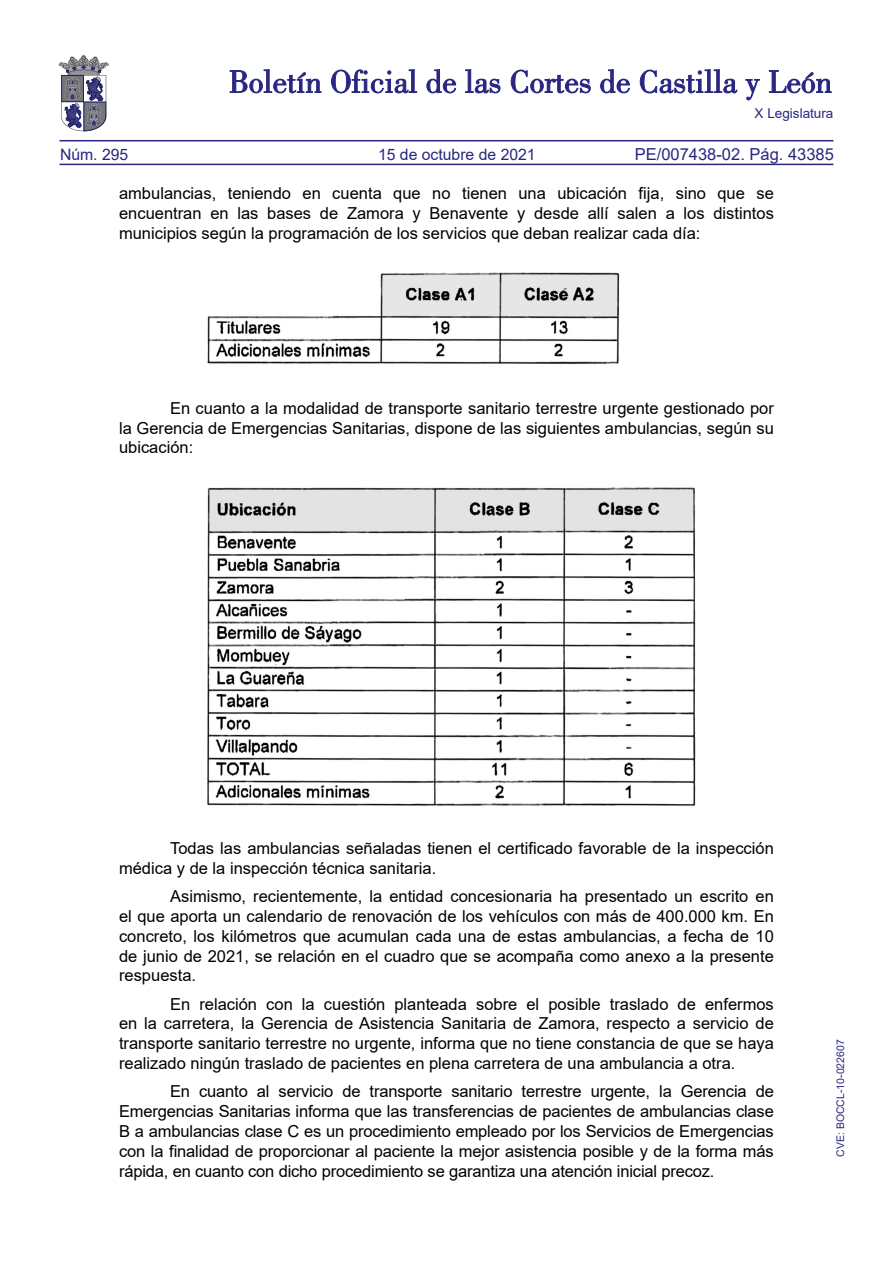
<style>
.page{position:relative;width:893px;height:1263px;background:#fff}
.page>*{position:absolute;margin:0;border:0;box-sizing:border-box;transform-origin:0 0}
.TEXTO_NORMAL{font:16.5px/19.8px "Arial";color:#000;text-align:justify}
.t1{font:16.5px "Arial";color:#292780}
.t2{font:15.75px "Arial";color:#292780}
.t3{font:13.5px "Arial";color:#292780}
.t4{font:10.5px "Arial";color:#292780}
</style>
<div class="page">
<hr style="left:60px;top:164px;width:773px;height:1px;background:#292780">
<hr style="left:60px;top:140px;width:773px;height:1px;background:#292780">
<svg style="left:230px;top:69px;width:91px;height:24px"></svg>
<svg style="left:331px;top:69px;width:86px;height:24px"></svg>
<svg style="left:426px;top:69px;width:30px;height:24px"></svg>
<svg style="left:465px;top:69px;width:35px;height:24px"></svg>
<svg style="left:511px;top:70px;width:80px;height:23px"></svg>
<svg style="left:600px;top:69px;width:30px;height:24px"></svg>
<svg style="left:640px;top:69px;width:97px;height:24px"></svg>
<svg style="left:745px;top:79px;width:15px;height:21px"></svg>
<svg style="left:769px;top:70px;width:62px;height:23px"></svg>
<svg style="left:59px;top:55px;width:49px;height:76px"></svg>
<img style="left:207px;top:272px;width:413px;height:92px">
<img style="left:207px;top:487px;width:489px;height:319px">
<p class="t3" style="left:755px;top:104px;width:80px">X Legislatura</p>
<p class="t2" style="left:60px;top:143px;width:70px">Núm. 295</p>
<p class="t2" style="left:378px;top:143px;width:159px">15 de octubre de 2021</p>
<p class="t1" style="left:635px;top:143px;width:201px">PE/007438-02. Pág. 43385</p>
<p class="TEXTO_NORMAL" style="left:119px;top:183px;width:656px">ambulancias, teniendo en cuenta que no tienen una ubicación fija, sino que se encuentran en las bases de Zamora y Benavente y desde allí salen a los distintos municipios según la programación de los servicios que deban realizar cada día:</p>
<p class="TEXTO_NORMAL" style="left:119px;top:398px;width:656px;text-indent:51px">En cuanto a la modalidad de transporte sanitario terrestre urgente gestionado por la Gerencia de Emergencias Sanitarias, dispone de las siguientes ambulancias, según su ubicación:</p>
<p class="TEXTO_NORMAL" style="left:119px;top:838px;width:656px;text-indent:51px">Todas las ambulancias señaladas tienen el certificado favorable de la inspección médica y de la inspección técnica sanitaria.</p>
<p class="TEXTO_NORMAL" style="left:119px;top:886px;width:656px;text-indent:51px">Asimismo, recientemente, la entidad concesionaria ha presentado un escrito en el que aporta un calendario de renovación de los vehículos con más de 400.000 km. En concreto, los kilómetros que acumulan cada una de estas ambulancias, a fecha de 10 de junio de 2021, se relación en el cuadro que se acompaña como anexo a la presente respuesta.</p>
<p class="TEXTO_NORMAL" style="left:119px;top:994px;width:656px;text-indent:51px">En relación con la cuestión planteada sobre el posible traslado de enfermos en la carretera, la Gerencia de Asistencia Sanitaria de Zamora, respecto a servicio de transporte sanitario terrestre no urgente, informa que no tiene constancia de que se haya realizado ningún traslado de pacientes en plena carretera de una ambulancia a otra.</p>
<p class="TEXTO_NORMAL" style="left:119px;top:1081px;width:656px;text-indent:51px">En cuanto al servicio de transporte sanitario terrestre urgente, la Gerencia de Emergencias Sanitarias informa que las transferencias de pacientes de ambulancias clase B a ambulancias clase C es un procedimiento empleado por los Servicios de Emergencias con la finalidad de proporcionar al paciente la mejor asistencia posible y de la forma más rápida, en cuanto con dicho procedimiento se garantiza una atención inicial precoz.</p>
<p class="t4" style="left:833px;top:1157px;width:119px;rotate:-90deg">CVE: BOCCL-10-022607</p>
</div>
